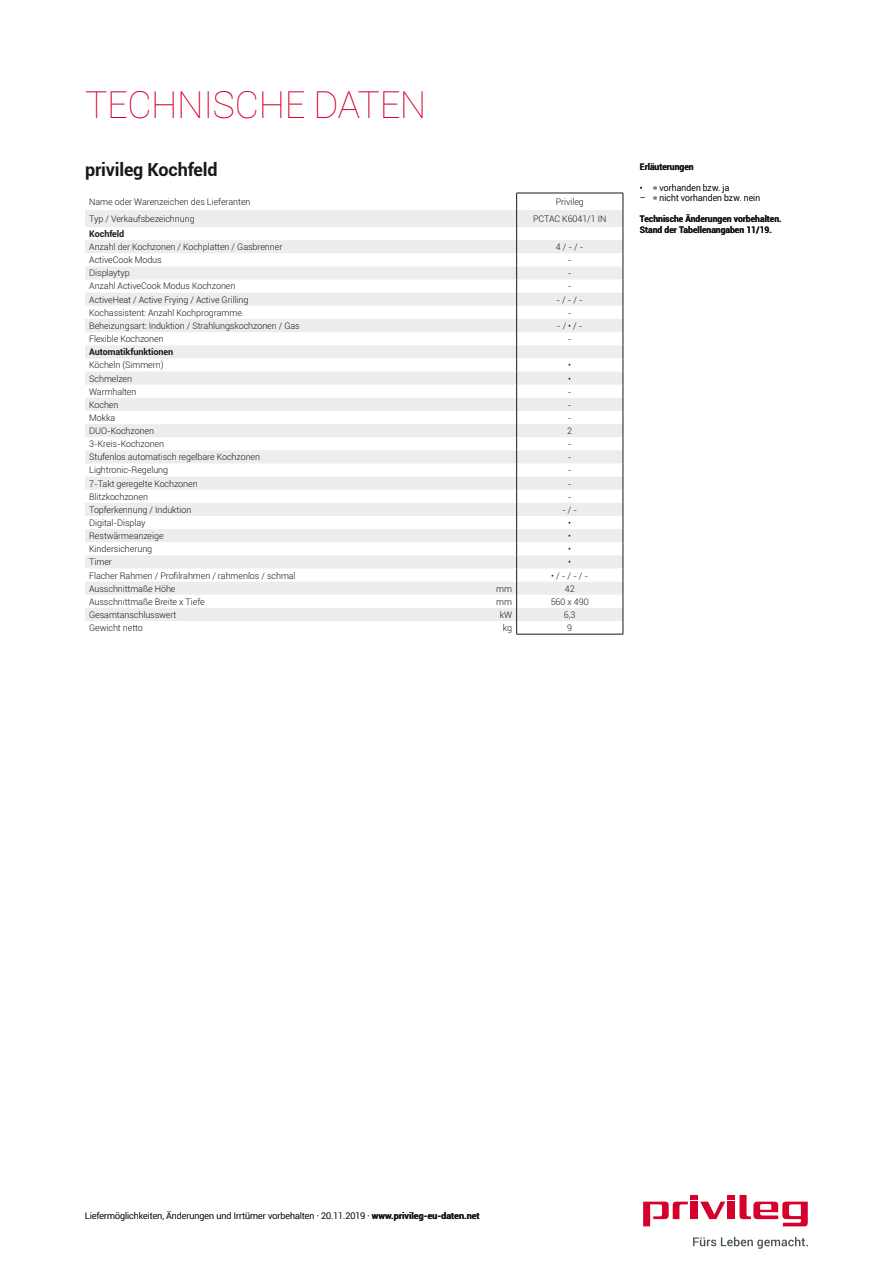
<style>
.page{position:relative;width:893px;height:1263px;background:#fff}
.page>*{position:absolute;margin:0;border:0;box-sizing:border-box;transform-origin:0 0}
.t1{font:100 37.5px "Roboto";letter-spacing:-.01em;color:#d6002d}
.t2{font:700 18px "Roboto";letter-spacing:-.01em;color:#1a171c}
.t3{font:300 9px "Roboto";letter-spacing:-.01em;color:#1a171c}
.t4{font:700 9px/10.5px "Roboto";color:#1a171c;scale:.95 1}
.t5{font:300 9px "Roboto";letter-spacing:.02em;color:#1a171c;scale:.95 1}
.t6{font:700 9px "Roboto";color:#1a171c}
.s1{font-weight:700}
</style>
<div class="page">
<svg style="left:643px;top:1195px;width:165px;height:31px"></svg>
<div style="left:728px;top:1201px;width:7px;height:18px;background:#d6002d"></div>
<div style="left:691px;top:1201px;width:7px;height:18px;background:#d6002d"></div>
<svg style="left:693px;top:1237px;width:115px;height:12px"></svg>
<svg style="left:85px;top:210px;width:538px;height:411px;fill:#f0f0f1"></svg>
<svg style="left:516px;top:194px;width:1px;height:440px"></svg>
<hr style="left:516px;top:634px;width:107px;height:1px;background:#1a171c">
<hr style="left:516px;top:193px;width:107px;height:1px;background:#1a171c">
<svg style="left:623px;top:193px;width:1px;height:441px"></svg>
<h1 class="t1" style="left:85px;top:78px;width:343px">TECHNISCHE DATEN</h1>
<h2 class="t2" style="left:85px;top:157px;width:134px">privileg Kochfeld</h2>
<p class="t3" style="left:89px;top:195px;width:163px">Name oder Warenzeichen des Lieferanten</p>
<p class="t3" style="left:556px;top:195px;width:30px">Privileg</p>
<p class="t3" style="left:89px;top:212px;width:107px">Typ / Verkaufsbezeichnung</p>
<p class="t3" style="left:533px;top:212px;width:75px">PCTAC K6041/1 IN</p>
<p class="t6" style="left:89px;top:227px;width:37px">Kochfeld</p>
<p class="t3" style="left:89px;top:241px;width:195px">Anzahl der Kochzonen / Kochplatten / Gasbrenner</p>
<p class="t3" style="left:556px;top:241px;width:29px">4 / - / -</p>
<p class="t3" style="left:89px;top:254px;width:74px">ActiveCook Modus</p>
<p class="t3" style="left:568px;top:254px;width:5px">-</p>
<p class="t3" style="left:89px;top:267px;width:42px">Displaytyp</p>
<p class="t3" style="left:568px;top:267px;width:5px">-</p>
<p class="t3" style="left:89px;top:280px;width:148px">Anzahl ActiveCook Modus Kochzonen</p>
<p class="t3" style="left:568px;top:280px;width:5px">-</p>
<p class="t3" style="left:89px;top:293px;width:161px">ActiveHeat / Active Frying / Active Grilling</p>
<p class="t3" style="left:556px;top:293px;width:28px">- / - / -</p>
<p class="t3" style="left:89px;top:306px;width:154px">Kochassistent: Anzahl Kochprogramme</p>
<p class="t3" style="left:568px;top:306px;width:5px">-</p>
<p class="t3" style="left:89px;top:319px;width:212px">Beheizungsart: Induktion / Strahlungskochzonen / Gas</p>
<p class="t3" style="left:557px;top:319px;width:27px">-/•/-</p>
<p class="t3" style="left:89px;top:333px;width:76px">Flexible Kochzonen</p>
<p class="t3" style="left:568px;top:333px;width:5px">-</p>
<p class="t6" style="left:89px;top:346px;width:85px">Automatikfunktionen</p>
<p class="t3" style="left:89px;top:359px;width:76px">Köcheln (Simmern)</p>
<p class="t3" style="left:568px;top:359px;width:4px">•</p>
<p class="t3" style="left:89px;top:372px;width:44px">Schmelzen</p>
<p class="t3" style="left:568px;top:372px;width:4px">•</p>
<p class="t3" style="left:89px;top:385px;width:49px">Warmhalten</p>
<p class="t3" style="left:568px;top:385px;width:5px">-</p>
<p class="t3" style="left:89px;top:398px;width:31px">Kochen</p>
<p class="t3" style="left:568px;top:398px;width:5px">-</p>
<p class="t3" style="left:89px;top:411px;width:28px">Mokka</p>
<p class="t3" style="left:568px;top:411px;width:5px">-</p>
<p class="t3" style="left:89px;top:425px;width:66px">DUO-Kochzonen</p>
<p class="t3" style="left:567px;top:425px;width:6px">2</p>
<p class="t3" style="left:89px;top:438px;width:76px">3-Kreis-Kochzonen</p>
<p class="t3" style="left:568px;top:438px;width:5px">-</p>
<p class="t3" style="left:89px;top:451px;width:172px">Stufenlos automatisch regelbare Kochzonen</p>
<p class="t3" style="left:568px;top:451px;width:5px">-</p>
<p class="t3" style="left:89px;top:464px;width:81px">Lightronic-Regelung</p>
<p class="t3" style="left:568px;top:464px;width:5px">-</p>
<p class="t3" style="left:89px;top:477px;width:110px">7-Takt geregelte Kochzonen</p>
<p class="t3" style="left:568px;top:477px;width:5px">-</p>
<p class="t3" style="left:89px;top:490px;width:60px">Blitzkochzonen</p>
<p class="t3" style="left:568px;top:490px;width:5px">-</p>
<p class="t3" style="left:89px;top:503px;width:104px">Topferkennung / Induktion</p>
<p class="t3" style="left:562px;top:503px;width:17px">- / -</p>
<p class="t3" style="left:89px;top:516px;width:58px">Digital-Display</p>
<p class="t3" style="left:568px;top:516px;width:4px">•</p>
<p class="t3" style="left:89px;top:530px;width:76px">Restwärmeanzeige</p>
<p class="t3" style="left:568px;top:530px;width:4px">•</p>
<p class="t3" style="left:89px;top:543px;width:65px">Kindersicherung</p>
<p class="t3" style="left:568px;top:543px;width:4px">•</p>
<p class="t3" style="left:89px;top:556px;width:24px">Timer</p>
<p class="t3" style="left:568px;top:556px;width:4px">•</p>
<p class="t3" style="left:89px;top:569px;width:208px">Flacher Rahmen / Profilrahmen / rahmenlos / schmal</p>
<p class="t3" style="left:551px;top:569px;width:39px">•/-/-/-</p>
<p class="t3" style="left:89px;top:582px;width:88px">Ausschnittmaße Höhe</p>
<p class="t3" style="left:496px;top:582px;width:17px">mm</p>
<p class="t3" style="left:565px;top:582px;width:11px">42</p>
<p class="t3" style="left:89px;top:595px;width:117px">Ausschnittmaße Breite x Tiefe</p>
<p class="t3" style="left:496px;top:595px;width:17px">mm</p>
<p class="t3" style="left:551px;top:595px;width:39px">560 x 490</p>
<p class="t3" style="left:89px;top:608px;width:89px">Gesamtanschlusswert</p>
<p class="t3" style="left:500px;top:608px;width:14px">kW</p>
<p class="t3" style="left:564px;top:608px;width:13px">6,3</p>
<p class="t3" style="left:89px;top:622px;width:55px">Gewicht netto</p>
<p class="t3" style="left:503px;top:622px;width:11px">kg</p>
<p class="t3" style="left:567px;top:621px;width:6px">9</p>
<p class="t4" style="left:640px;top:161px;width:58px">Erläuterungen</p>
<p class="t5" style="left:640px;top:181px;width:95px">• = vorhanden bzw. ja</p>
<p class="t5" style="left:640px;top:192px;width:128px">– = nicht vorhanden bzw. nein</p>
<p class="t4" style="left:640px;top:213px;width:151px">Technische Änderungen vorbehalten.<br>Stand der Tabellenangaben 11/19.</p>
<p class="t3" style="left:85px;top:1210px;width:396px">Liefermöglichkeiten, Änderungen und Irrtümer vorbehalten · 20.11.2019 · <span class="s1">www.privileg-eu-daten.net</span></p>
</div>
